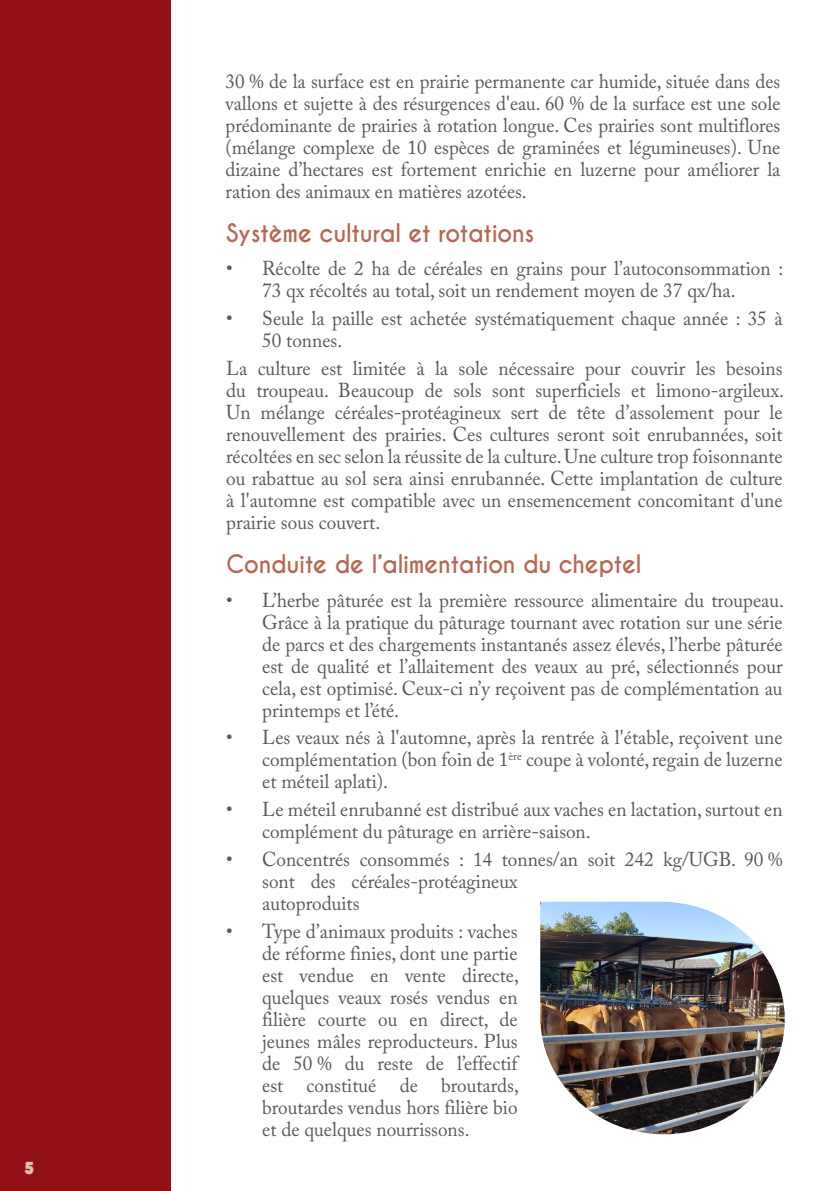
<style>
.page{position:relative;width:840px;height:1191px;background:#fff}
.page>*{position:absolute;margin:0;border:0;box-sizing:border-box;transform-origin:0 0}
.DOC_-_TEXTE_SANS_RET{font:700 24px "Caviar Dreams";letter-spacing:-.01em;color:#b76853;scale:.95 1}
.DOC_-_TEXTE_SANS_RET-2{font:20px/22px "Adobe Caslon Pro";color:#57585a;text-align:justify;scale:.96 1}
.DOC_-_TEXTE_SANS_RET-3{font:20px/22px "Adobe Caslon Pro";color:#57585a;text-align:justify;scale:.95 1}
.DOC_-_TEXTE_SANS_RET-4{font:800 17.2px "Avenir Next Condensed";color:#e4c2b3}
</style>
<div class="page">
<div style="left:0;top:0;width:170px;height:1191px;background:#921115"></div>
<img style="left:540px;top:901px;width:244px;height:233px">
<p class="DOC_-_TEXTE_SANS_RET-4" style="left:24px;top:1157px;width:11px">5</p>
<p class="DOC_-_TEXTE_SANS_RET-3" style="left:225px;top:71px;width:585px">30 % de la surface est en prairie permanente car humide, située dans des vallons et sujette à des résurgences d'eau. 60 % de la surface est une sole prédominante de prairies à rotation longue. Ces prairies sont multiflores (mélange complexe de 10 espèces de graminées et légumineuses). Une dizaine d’hectares est fortement enrichie en luzerne pour améliorer la ration des animaux en matières azotées.</p>
<p class="DOC_-_TEXTE_SANS_RET" style="left:226px;top:218px;width:326px">Système cultural et rotations</p>
<p class="DOC_-_TEXTE_SANS_RET-2" style="left:226px;top:257px;width:581px;text-align:center">• Récolte de 2 ha de céréales en grains pour l’autoconsommation :<br>73 qx récoltés au total, soit un rendement moyen de 37 qx/ha.</p>
<p class="DOC_-_TEXTE_SANS_RET-2" style="left:262px;top:307px;width:543px;text-indent:-36px">• Seule la paille est achetée systématiquement chaque année : 35 à<br>50 tonnes.</p>
<p class="DOC_-_TEXTE_SANS_RET-2" style="left:226px;top:357px;width:582px">La culture est limitée à la sole nécessaire pour couvrir les besoins du troupeau. Beaucoup de sols sont superficiels et limono-argileux.<br>Un mélange céréales-protéagineux sert de tête d’assolement pour le renouvellement des prairies. Ces cultures seront soit enrubannées, soit récoltées en sec selon la réussite de la culture. Une culture trop foisonnante ou rabattue au sol sera ainsi enrubannée. Cette implantation de culture à l'automne est compatible avec un ensemencement concomitant d'une prairie sous couvert.</p>
<p class="DOC_-_TEXTE_SANS_RET" style="left:226px;top:550px;width:438px">Conduite de l’alimentation du cheptel</p>
<p class="DOC_-_TEXTE_SANS_RET-2" style="left:262px;top:589px;width:544px;text-indent:-36px">• L’herbe pâturée est la première ressource alimentaire du troupeau.<br>Grâce à la pratique du pâturage tournant avec rotation sur une série de parcs et des chargements instantanés assez élevés, l’herbe pâturée est de qualité et l’allaitement des veaux au pré, sélectionnés pour cela, est optimisé. Ceux-ci n’y reçoivent pas de complémentation au printemps et l’été.</p>
<p class="DOC_-_TEXTE_SANS_RET-2" style="left:262px;top:726px;width:543px;text-indent:-36px">• Les veaux nés à l'automne, après la rentrée à l'étable, reçoivent une complémentation (bon foin de 1<sup>ère</sup> coupe à volonté, regain de luzerne et méteil aplati).</p>
<p class="DOC_-_TEXTE_SANS_RET-2" style="left:262px;top:798px;width:543px;text-indent:-36px">• Le méteil enrubanné est distribué aux vaches en lactation, surtout en complément du pâturage en arrière-saison.</p>
<p class="DOC_-_TEXTE_SANS_RET-2" style="left:262px;top:848px;width:543px;text-align:left;text-indent:-36px">• Concentrés consommés : 14 tonnes/an soit 242 kg/UGB. 90 % sont des céréales-protéagineux<br>autoproduits</p>
<p class="DOC_-_TEXTE_SANS_RET-2" style="left:262px;top:919px;width:269px;text-indent:-36px">• Type d’animaux produits : vaches de réforme finies, dont une partie est vendue en vente directe, quelques veaux rosés vendus en filière courte ou en direct, de jeunes mâles reproducteurs. Plus de 50 % du reste de l’effectif est constitué de broutards, broutardes vendus hors filière bio et de quelques nourrissons.</p>
</div>
